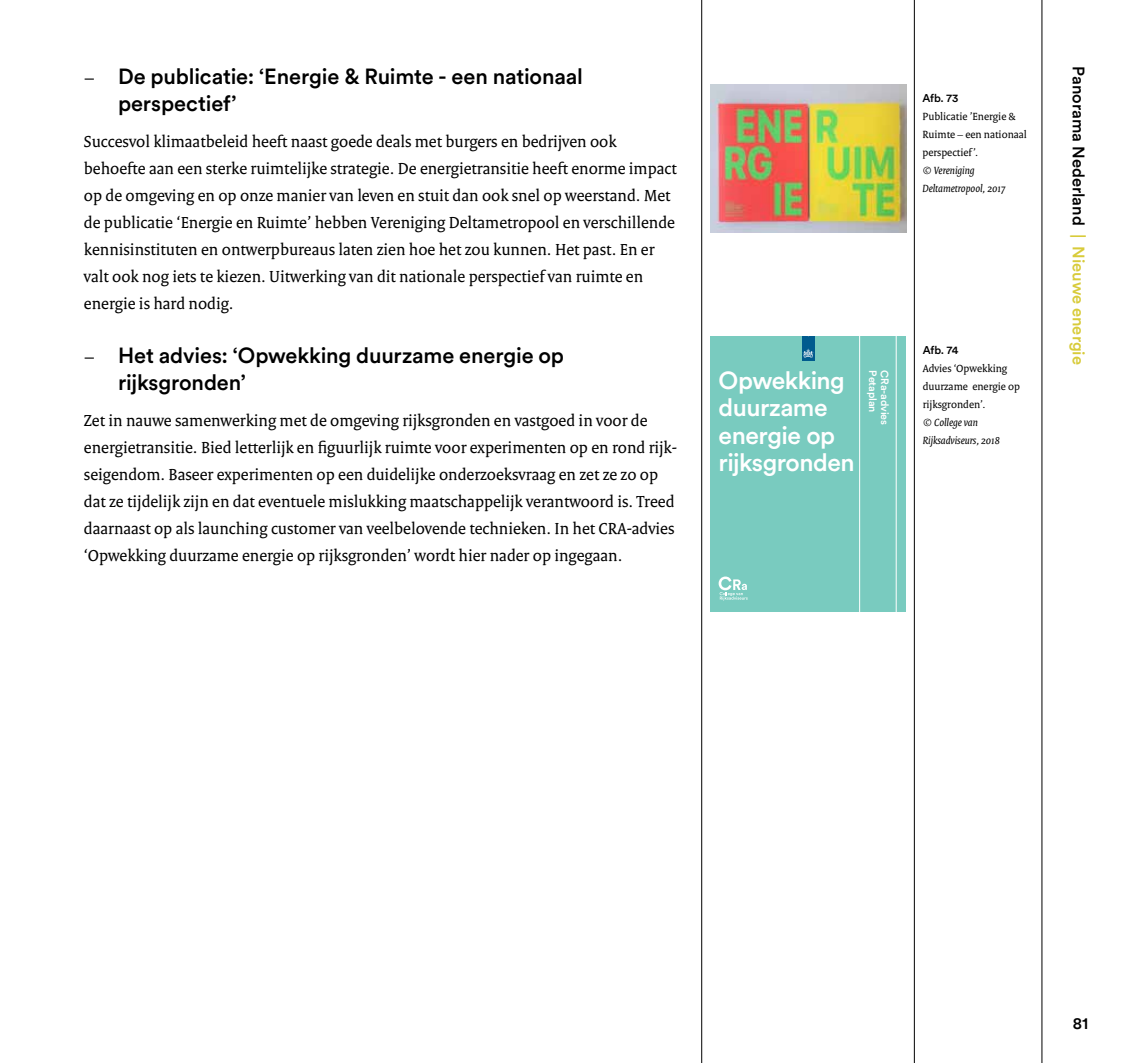
<style>
.page{position:relative;width:1127px;height:1063px;background:#fff}
.page>*{position:absolute;margin:0;border:0;box-sizing:border-box;transform-origin:0 0}
.t1{font:500 24.6px/27.5px "Circular Std";letter-spacing:-.02em;color:#fff}
.t2{font:500 21.75px/27px "Circular Std";letter-spacing:-.005em;color:#000}
.t3{font:17.25px/27px "Rijksoverheid Serif";color:#000}
.t4{font:500 16.5px "Circular Std";color:#000}
.t5{font:500 16.5px "Circular Std";color:#d8cb3a}
.t6{font:11.25px/18px "Rijksoverheid Serif";color:#000}
.t7{font:italic 11.25px/18px "Rijksoverheid Serif";color:#000}
.t8{font:500 11.25px "Circular Std";letter-spacing:-.015em;color:#000}
.t9{font:500 10.65px "Circular Std";letter-spacing:-.015em;color:#fff}
.s1{font-family:"Rijksoverheid Serif";font-weight:400}
</style>
<div class="page">
<div style="left:710px;top:336px;width:196px;height:276px;background:#79cbbf"></div>
<div style="left:802px;top:336px;width:12px;height:25px;background:#005b8e"></div>
<svg style="left:803px;top:348px;width:10px;height:10px"></svg>
<hr style="left:896px;top:336px;width:1px;height:276px;background:#fff">
<hr style="left:859px;top:336px;width:1px;height:276px;background:#fff">
<svg style="left:718px;top:577px;width:30px;height:24px"></svg>
<img style="left:710px;top:84px;width:196px;height:148px">
<hr style="left:914px;top:0;width:1px;height:1063px;background:#000">
<hr style="left:701px;top:0;width:1px;height:1063px;background:#000">
<hr style="left:1041px;top:0;width:1px;height:1063px;background:#000">
<p class="t2" style="left:118px;top:63px;width:466px;text-indent:-34px"><span class="s1">−</span> De publicatie: ‘Energie &amp; Ruimte - een nationaal perspectief’</p>
<p class="t3" style="left:84px;top:128px;width:594px">Succesvol klimaatbeleid heeft naast goede deals met burgers en bedrijven ook behoefte aan een sterke ruimtelijke strategie. De energietransitie heeft enorme impact op de omgeving en op onze manier van leven en stuit dan ook snel op weerstand. Met de publicatie ‘Energie en Ruimte’ hebben Vereniging Deltametropool en verschillende kennisinstituten en ontwerpbureaus laten zien hoe het zou kunnen. Het past. En er valt ook nog iets te kiezen. Uitwerking van dit nationale perspectief van ruimte en energie is hard nodig.</p>
<p class="t2" style="left:118px;top:342px;width:447px;text-indent:-34px"><span class="s1">−</span> Het advies: ‘Opwekking duurzame energie op rijksgronden’</p>
<p class="t3" style="left:84px;top:407px;width:594px">Zet in nauwe samenwerking met de omgeving rijksgronden en vastgoed in voor de energietransitie. Bied letterlijk en figuurlijk ruimte voor experimenten op en rond rijk&shy;seigendom. Baseer experimenten op een duidelijke onderzoeksvraag en zet ze zo op dat ze tijdelijk zijn en dat eventuele mislukking maatschappelijk verantwoord is. Treed daarnaast op als launching customer van veelbelovende technieken. In het CRA-advies ‘Opwekking duurzame energie op rijksgronden’ wordt hier nader op ingegaan.</p>
<p class="t8" style="left:922px;top:91px;width:37px">Afb. 73</p>
<p class="t6" style="left:922px;top:108px;width:106px">Publicatie ’Energie &amp;<br>Ruimte – een nationaal perspectief’.</p>
<p class="t7" style="left:922px;top:162px;width:84px">© Vereniging<br>Deltametropool, 2017</p>
<h1 class="t1" style="left:718px;top:366px;width:138px">Opwekking duurzame energie op rijksgronden</h1>
<p class="t9" style="left:879px;top:370px;width:44px;rotate:90deg">Petaplan</p>
<p class="t9" style="left:891px;top:370px;width:56px;rotate:90deg">CRa-advies</p>
<p class="t8" style="left:923px;top:343px;width:37px">Afb. 74</p>
<p class="t6" style="left:923px;top:360px;width:99px">Advies ‘Opwekking duurzame energie op rijksgronden’.</p>
<p class="t7" style="left:923px;top:414px;width:79px">© College van<br>Rijksadviseurs, 2018</p>
<p class="t4" style="left:1089px;top:66px;width:161px;rotate:90deg">Panorama Nederland</p>
<p class="t5" style="left:1089px;top:234px;width:133px;rotate:90deg">| Nieuwe energie</p>
<p class="t4" style="left:1073px;top:1013px;width:17px">81</p>
</div>
